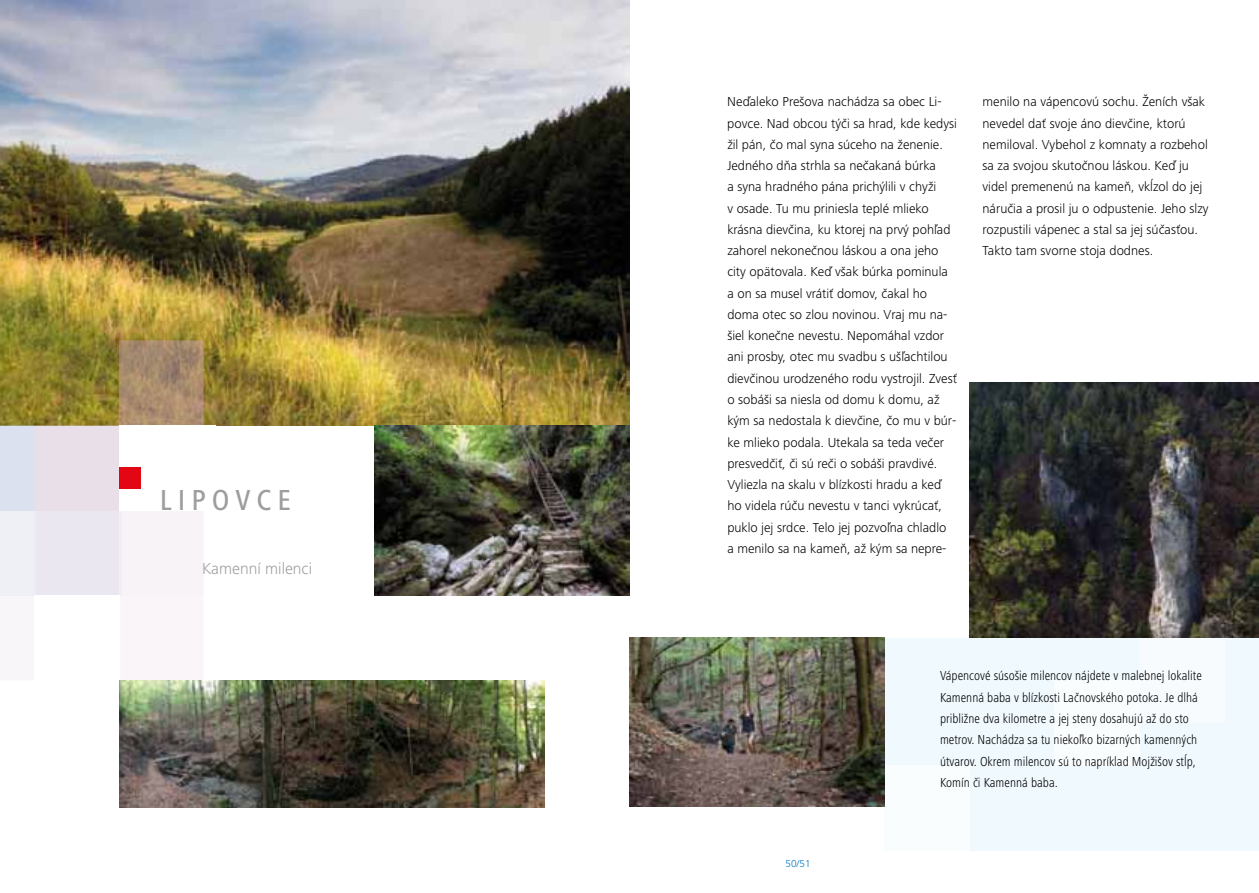
<style>
.page{position:relative;width:1259px;height:893px;background:#fff}
.page>*{position:absolute;margin:0;border:0;box-sizing:border-box;transform-origin:0 0}
.t1{font:500 condensed 30px "Frutiger Next LTCE";letter-spacing:.2em;color:#9d9d9c}
.t2{font:300 16.5px "Frutiger Next LTCE";color:#9d9d9c}
.t3{font:300 13.5px/21.3px "Frutiger Next LTCE";color:#000}
.t4{font:300 condensed 13.5px/21.3px "Frutiger Next LTCE";color:#000}
.t5{font:300 10.5px "Frutiger Next LTCE";color:#0075bf}
</style>
<div class="page">
<div style="left:884px;top:638px;width:375px;height:212px;background:#f0f9fe"></div>
<div style="left:1140px;top:638px;width:85px;height:85px;background:#f7fbfe"></div>
<div style="left:884px;top:765px;width:85px;height:85px;background:#fff"></div>
<div style="left:1054px;top:680px;width:86px;height:85px;background:#fff"></div>
<img style="left:969px;top:383px;width:290px;height:255px">
<img style="left:629px;top:638px;width:255px;height:168px">
<img style="left:0;top:0;width:629px;height:425px">
<img style="left:0;top:340px;width:203px;height:256px">
<div style="left:119px;top:425px;width:96px;height:85px;background:#fff"></div>
<div style="left:34px;top:595px;width:85px;height:95px;background:#fff"></div>
<div style="left:119px;top:468px;width:21px;height:21px;background:#e30613"></div>
<img style="left:374px;top:425px;width:255px;height:170px">
<img style="left:119px;top:680px;width:425px;height:128px">
<h1 class="t1" style="left:160px;top:483px;width:133px">LIPOVCE</h1>
<p class="t2" style="left:202px;top:559px;width:111px">Kamenní milenci</p>
<p class="t3" style="left:727px;top:91px;width:231px">Neďaleko Prešova nachádza sa obec Li&shy;povce. Nad obcou týči sa hrad, kde kedysi žil pán, čo mal syna súceho na ženenie.<br>Jedného dňa strhla sa nečakaná búrka<br>a syna hradného pána prichýlili v chyži<br>v osade. Tu mu priniesla teplé mlieko krásna dievčina, ku ktorej na prvý pohľad zahorel nekonečnou láskou a ona jeho city opätovala. Keď však búrka pominula a on sa musel vrátiť domov, čakal ho doma otec so zlou novinou. Vraj mu na&shy;šiel konečne nevestu. Nepomáhal vzdor ani prosby, otec mu svadbu s ušľachtilou dievčinou urodzeného rodu vystrojil. Zvesť o sobáši sa niesla od domu k domu, až kým sa nedostala k dievčine, čo mu v búr&shy;ke mlieko podala. Utekala sa teda večer presvedčiť, či sú reči o sobáši pravdivé.<br>Vyliezla na skalu v blízkosti hradu a keď ho videla rúču nevestu v tanci vykrúcať, puklo jej srdce. Telo jej pozvoľna chladlo<br>a menilo sa na kameň, až kým sa nepre-</p>
<p class="t3" style="left:982px;top:91px;width:228px">menilo na vápencovú sochu. Ženích však nevedel dať svoje áno dievčine, ktorú nemiloval. Vybehol z komnaty a rozbehol sa za svojou skutočnou láskou. Keď ju videl premenenú na kameň, vkĺzol do jej náručia a prosil ju o odpustenie. Jeho slzy rozpustili vápenec a stal sa jej súčasťou.<br>Takto tam svorne stoja dodnes.</p>
<p class="t5" style="left:785px;top:857px;width:27px">50/51</p>
<p class="t4" style="left:940px;top:665px;width:263px">Vápencové súsošie milencov nájdete v malebnej lokalite Kamenná baba v blízkosti Lačnovského potoka. Je dlhá približne dva kilometre a jej steny dosahujú až do sto metrov. Nachádza sa tu niekoľko bizarných kamenných útvarov. Okrem milencov sú to napríklad Mojžišov stĺp, Komín či Kamenná baba.</p>
</div>
